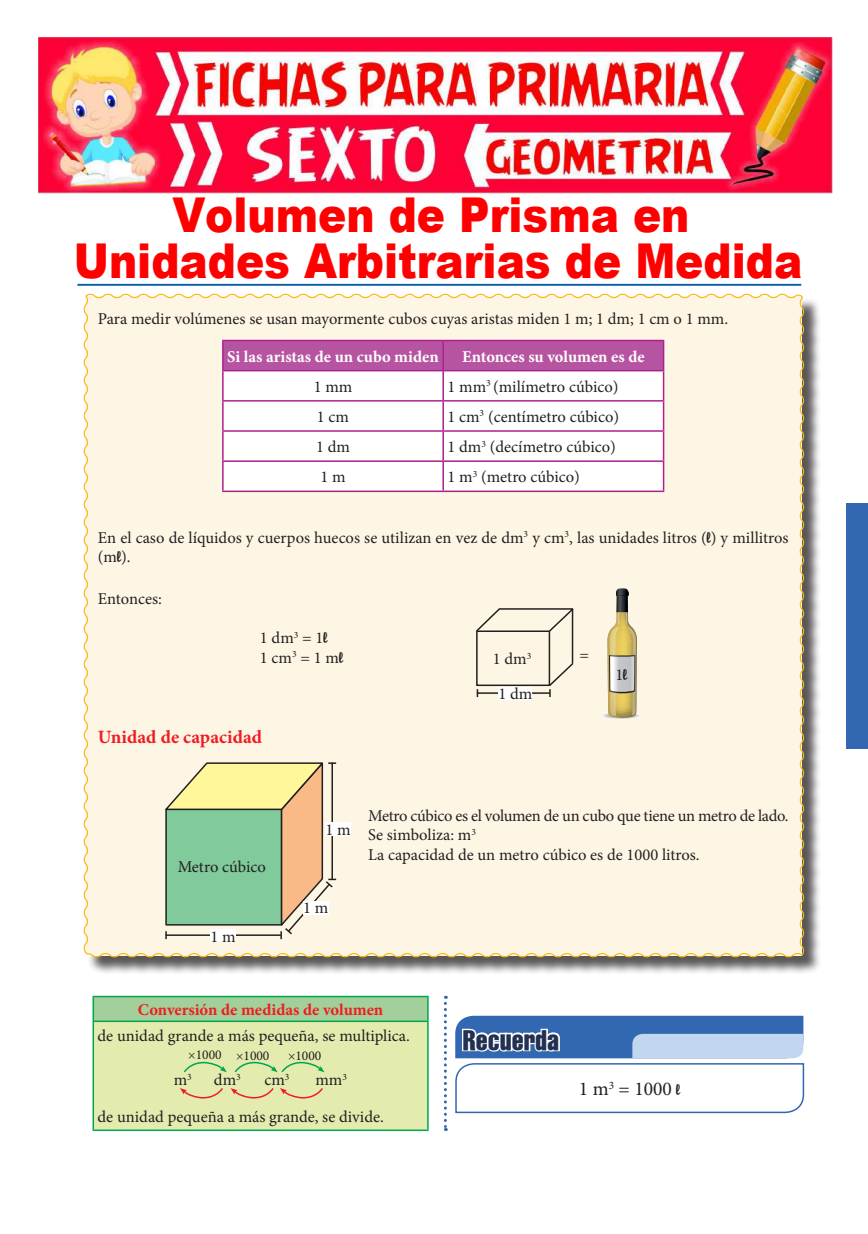
<style>
.page{position:relative;width:868px;height:1234px;background:#fff}
.page>*{position:absolute;margin:0;border:0;box-sizing:border-box;transform-origin:0 0}
.t1{font:900 48px/45.8px "Arial";color:#f00;text-align:center;scale:.88 1}
.t2{font:27px "Triumvirate Compressed";color:#223152}
.t3{font:19.5px "Minion Pro";color:#231f20}
.t4{font:700 18.75px "Minion Pro";color:#ee1d23}
.t5{font:16.5px/19.5px "Minion Pro";color:#231f20}
.t6{font:700 16.5px "Minion Pro";color:#fff}
.t7{font:700 16.5px "Minion Pro";color:#ee1d23}
.t8{font:13.5px "Minion Pro";color:#231f20}
.s1{font-family:"Brandyscript"}
.s2{font-family:"Brandyscript";font-size:16.5px}
</style>
<div class="page">
<div style="left:846px;top:503px;width:21px;height:246px;background:#3267b2"></div>
<div style="left:86px;top:296px;width:736px;height:679px;background:#231f20;opacity:.75"></div>
<div style="left:83px;top:293px;width:722px;height:665px;background:#fef6e5"></div>
<hr style="left:662px;top:341px;width:2px;height:29px;background:#ab208e">
<hr style="left:662px;top:401px;width:2px;height:29px;background:#ab208e">
<hr style="left:662px;top:431px;width:2px;height:29px;background:#ab208e">
<hr style="left:662px;top:462px;width:2px;height:28px;background:#ab208e">
<hr style="left:662px;top:371px;width:2px;height:29px;background:#ab208e">
<hr style="left:444px;top:400px;width:220px;height:1px;background:#ab208e">
<hr style="left:443px;top:340px;width:221px;height:1px;background:#ab208e">
<svg style="left:222px;top:340px;width:441px;height:150px"></svg>
<hr style="left:222px;top:490px;width:222px;height:2px;background:#ab208e">
<hr style="left:442px;top:370px;width:222px;height:1px;background:#ab208e">
<hr style="left:444px;top:430px;width:220px;height:1px;background:#ab208e">
<hr style="left:444px;top:460px;width:220px;height:2px;background:#ab208e">
<hr style="left:444px;top:490px;width:220px;height:2px;background:#ab208e">
<hr style="left:442px;top:371px;width:2px;height:29px;background:#ab208e">
<hr style="left:442px;top:401px;width:2px;height:29px;background:#ab208e">
<hr style="left:442px;top:431px;width:2px;height:29px;background:#ab208e">
<hr style="left:442px;top:462px;width:2px;height:28px;background:#ab208e">
<svg style="left:475px;top:606px;width:99px;height:91px;background:#eae2d2"></svg>
<div style="left:498px;top:687px;width:34px;height:12px;background:#fff"></div>
<svg style="left:603px;top:588px;width:36px;height:130px;background:#cfc49f"></svg>
<svg style="left:164px;top:761px;width:172px;height:177px;background:#bacd9f"></svg>
<div style="left:210px;top:929px;width:25px;height:12px;background:#fff"></div>
<div style="left:303px;top:900px;width:25px;height:14px;background:#fff"></div>
<div style="left:325px;top:822px;width:25px;height:13px;background:#fff"></div>
<div style="left:93px;top:996px;width:335px;height:25px;background:#a3cf9a"></div>
<div style="left:93px;top:1021px;width:335px;height:108px;background:#e3ecae"></div>
<svg style="left:427px;top:997px;width:1px;height:23px"></svg>
<hr style="left:92px;top:1129px;width:336px;height:1px;background:#00a54f">
<hr style="left:92px;top:1021px;width:2px;height:108px;background:#00a54f">
<hr style="left:427px;top:1021px;width:1px;height:108px;background:#00a54f">
<hr style="left:92px;top:995px;width:336px;height:2px;background:#00a54f">
<hr style="left:92px;top:997px;width:2px;height:23px;background:#00a54f">
<hr style="left:92px;top:1020px;width:336px;height:1px;background:#00a54f">
<svg style="left:180px;top:1088px;width:43px;height:11px"></svg>
<svg style="left:230px;top:1088px;width:93px;height:11px"></svg>
<svg style="left:455px;top:1015px;width:349px;height:98px"></svg>
<svg style="left:444px;top:995px;width:3px;height:135px"></svg>
<hr style="left:77px;top:284px;width:724px;height:2px;background:#015aaa">
<img style="left:39px;top:37px;width:793px;height:156px">
<svg style="left:184px;top:1061px;width:43px;height:12px"></svg>
<svg style="left:234px;top:1061px;width:90px;height:12px"></svg>
<h1 class="t1" style="left:74px;top:190px;width:829px">Volumen de Prisma en<br>Unidades Arbitrarias de Medida</h1>
<p class="t5" style="left:98px;top:309px;width:631px">Para medir volúmenes se usan mayormente cubos cuyas aristas miden 1 m; 1 dm; 1 cm o 1 mm.</p>
<p class="t6" style="left:227px;top:344px;width:213px">Si las aristas de un cubo miden</p>
<p class="t6" style="left:462px;top:344px;width:184px">Entonces su volumen es de</p>
<p class="t5" style="left:313px;top:377px;width:40px">1 mm</p>
<p class="t5" style="left:447px;top:377px;width:172px">1 mm<sup>3</sup> (milímetro cúbico)</p>
<p class="t5" style="left:317px;top:407px;width:34px">1 cm</p>
<p class="t5" style="left:447px;top:407px;width:173px">1 cm<sup>3</sup> (centímetro cúbico)</p>
<p class="t5" style="left:316px;top:437px;width:35px">1 dm</p>
<p class="t5" style="left:447px;top:437px;width:170px">1 dm<sup>3</sup> (decímetro cúbico)</p>
<p class="t5" style="left:320px;top:467px;width:27px">1 m</p>
<p class="t5" style="left:447px;top:467px;width:134px">1 m<sup>3</sup> (metro cúbico)</p>
<p class="t5" style="left:98px;top:527px;width:692px">En el caso de líquidos y cuerpos huecos se utilizan en vez de dm<sup>3</sup> y cm<sup>3</sup>, las unidades litros (<span class="s1">l</span>) y millitros (m<span class="s1">l</span>).</p>
<p class="t5" style="left:98px;top:589px;width:66px">Entonces:</p>
<p class="t5" style="left:260px;top:628px;width:85px">1 dm<sup>3</sup> = 1<span class="s1">l<br></span>1 cm<sup>3</sup> = 1 m<span class="s1">l</span></p>
<p class="t4" style="left:98px;top:723px;width:166px">Unidad de capacidad</p>
<p class="t5" style="left:493px;top:641px;width:41px;line-height:34.7px;text-align:center">1 dm<sup>3<br></sup>1 dm</p>
<p class="t5" style="left:579px;top:644px;width:11px">=</p>
<p class="t5" style="left:615px;top:665px;width:14px">1<span class="s1">l</span></p>
<p class="t5" style="left:178px;top:856px;width:90px">Metro cúbico</p>
<p class="t5" style="left:210px;top:926px;width:27px">1 m</p>
<p class="t5" style="left:325px;top:819px;width:27px">1 m</p>
<p class="t5" style="left:303px;top:897px;width:27px">1 m</p>
<p class="t5" style="left:368px;top:805px;width:422px">Metro cúbico es el volumen de un cubo que tiene un metro de lado.<br>Se simboliza: m<sup>3<br></sup>La capacidad de un metro cúbico es de 1000 litros.</p>
<p class="t7" style="left:138px;top:997px;width:247px">Conversión de medidas de volumen</p>
<p class="t5" style="left:97px;top:1026px;width:314px">de unidad grande a más pequeña, se multiplica.</p>
<p class="t5" style="left:174px;top:1069px;width:20px">m<sup>3</sup></p>
<p class="t5" style="left:214px;top:1069px;width:28px">dm<sup>3</sup></p>
<p class="t8" style="left:196px;top:1045px;width:27px">1000</p>
<p class="t8" style="left:243px;top:1046px;width:27px">1000</p>
<p class="t8" style="left:295px;top:1046px;width:27px">1000</p>
<p class="t5" style="left:264px;top:1069px;width:27px">cm<sup>3</sup></p>
<p class="t5" style="left:315px;top:1069px;width:33px">mm<sup>3</sup></p>
<p class="t5" style="left:97px;top:1107px;width:288px">de unidad pequeña a más grande, se divide.</p>
<h2 class="t2" style="left:462px;top:1022px;width:98px">Recuerda</h2>
<p class="t3" style="left:579px;top:1075px;width:103px">1 m<sup>3</sup> = 1000 <span class="s2">l</span></p>
</div>
